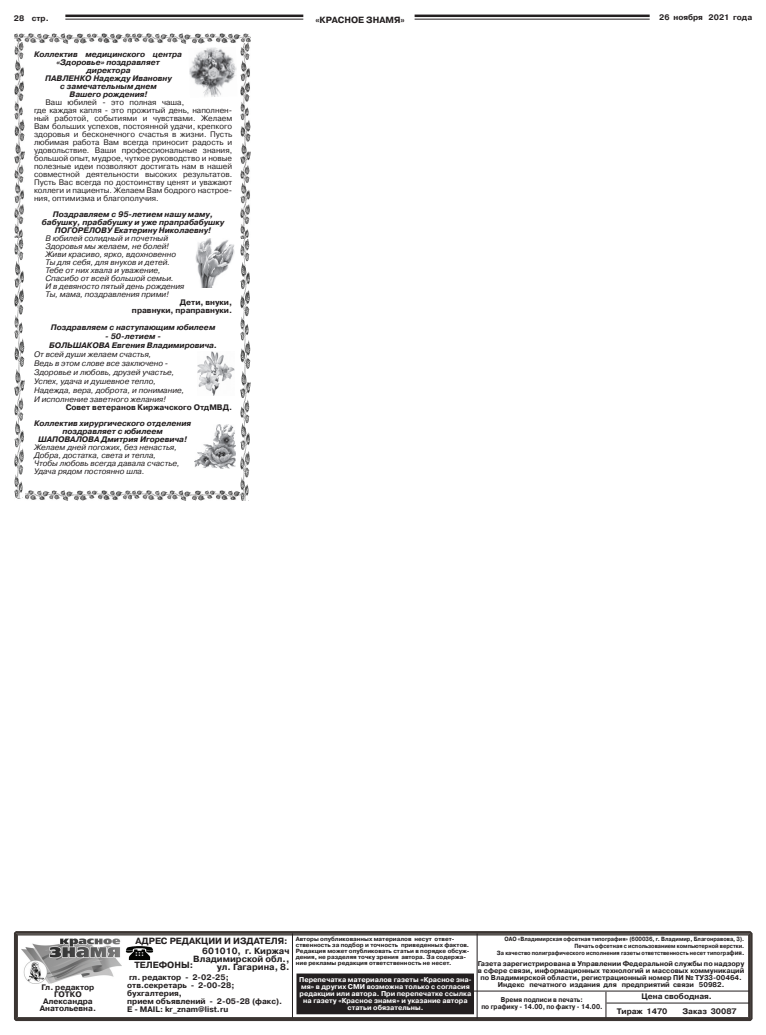
<style>
.page{position:relative;width:766px;height:1035px;background:#fff}
.page>*{position:absolute;margin:0;border:0;box-sizing:border-box;transform-origin:0 0}
.t1{font:700 9px/9.9px "Pragmatica C";color:#231f20;text-align:right}
.t2{font:8px/8px "Pragmatica C";color:#231f20}
.t3{font:italic 8px/8px "Pragmatica C";color:#231f20}
.t4{font:italic 700 8px/8px "Pragmatica C";color:#231f20;text-align:center}
.t5{font:700 8px/8px "Pragmatica C";color:#231f20}
.t6{font:700 7px/7px "Pragmatica C";color:#231f20;text-align:center}
.t7{font:700 7px/7px "Pragmatica C";color:#fff;text-align:center}
.t8{font:700 7px/7px "Pragmatica C";color:#231f20;text-align:center;scale:.9 1}
.t9{font:700 6px/6px "Pragmatica C";color:#231f20}
.t10{font:700 6px/7px "Pragmatica C";color:#231f20;text-align:right;scale:.9 1}
.s1{font-size:6.6px}
</style>
<div class="page">
<hr style="left:65px;top:15px;width:238px;height:2px;background:#231f20">
<hr style="left:65px;top:19px;width:238px;height:1px;background:#231f20">
<hr style="left:414px;top:15px;width:235px;height:2px;background:#231f20">
<hr style="left:414px;top:19px;width:235px;height:1px;background:#231f20">
<svg style="left:14px;top:931px;width:738px;height:90px;background:#423d3a"></svg>
<svg style="left:17px;top:934px;width:731px;height:83px"></svg>
<div style="left:297px;top:974px;width:176px;height:39px;background:#231f20"></div>
<div style="left:296px;top:973px;width:178px;height:41px;border:1px solid #231f20"></div>
<img style="left:124px;top:942px;width:31px;height:20px">
<hr style="left:476px;top:933px;width:1px;height:85px;background:#231f20">
<hr style="left:472px;top:990px;width:277px;height:1px;background:#231f20">
<svg style="left:605px;top:991px;width:1px;height:26px"></svg>
<hr style="left:606px;top:1002px;width:143px;height:1px;background:#231f20">
<hr style="left:292px;top:933px;width:1px;height:84px;background:#231f20">
<img style="left:22px;top:938px;width:100px;height:45px">
<img style="left:194px;top:424px;width:41px;height:44px">
<img style="left:189px;top:47px;width:48px;height:50px">
<img style="left:196px;top:238px;width:39px;height:49px">
<img style="left:14px;top:33px;width:236px;height:10px">
<img style="left:15px;top:490px;width:225px;height:10px">
<img style="left:197px;top:352px;width:37px;height:43px">
<img style="left:14px;top:42px;width:10px;height:197px">
<img style="left:240px;top:43px;width:10px;height:457px">
<img style="left:14px;top:239px;width:10px;height:258px">
<p class="t5" style="left:14px;top:14px;width:36px">28 стр.</p>
<p class="t1" style="left:315px;top:15px;width:91px">«КРАСНОЕ ЗНАМЯ»</p>
<p class="t5" style="left:659px;top:14px;width:94px">26 ноября 2021 года</p>
<p class="t4" style="left:34px;top:51px;width:150px">Коллектив медицинского центра «Здоровье» поздравляет директора<br>ПАВЛЕНКО Надежду Ивановну<br>с замечательным днем<br>Вашего рождения!</p>
<p class="t2" style="left:34px;top:99px;width:200px;text-indent:11px">Ваш юбилей - это полная чаша,<br>где каждая капля - это прожитый день, наполнен&shy;ный работой, событиями и чувствами. Желаем Вам больших успехов, постоянной удачи, крепкого здоровья и бесконечного счастья в жизни. Пусть любимая работа Вам всегда приносит радость и удовольствие. Ваши профессиональные знания, большой опыт, мудрое, чуткое руководство и новые полезные идеи позволяют достигать нам в нашей совместной деятельности высоких результатов.<br>Пусть Вас всегда по достоинству ценят и уважают коллеги и пациенты. Желаем Вам бодрого настрое&shy;ния, оптимизма и благополучия.</p>
<p class="t4" style="left:42px;top:211px;width:184px">Поздравляем с 95-летием нашу маму, бабушку, прабабушку и уже прапрабабушку<br>ПОГОРЕЛОВУ Екатерину Николаевну!</p>
<p class="t3" style="left:45px;top:234px;width:140px">В юбилей солидный и почетный<br>Здоровья мы желаем, не болей!<br>Живи красиво, ярко, вдохновенно<br>Ты для себя, для внуков и детей.<br>Тебе от них хвала и уважение,<br>Спасибо от всей большой семьи.<br>И в девяносто пятый день рождения<br>Ты, мама, поздравления прими!</p>
<p class="t5" style="left:132px;top:299px;width:102px;text-align:right">Дети, внуки,<br>правнуки, праправнуки.</p>
<p class="t4" style="left:51px;top:324px;width:166px">Поздравляем с наступающим юбилеем</p>
<p class="t4" style="left:49px;top:332px;width:169px;line-height:9px">- 50-летием -<br>БОЛЬШАКОВА Евгения Владимировича.</p>
<p class="t3" style="left:34px;top:350px;width:152px;line-height:9px">От всей души желаем счастья,<br>Ведь в этом слове все заключено -<br>Здоровье и любовь, друзей участье,<br>Успех, удача и душевное тепло,<br>Надежда, вера, доброта, и понимание,<br>И исполнение заветного желания!</p>
<p class="t5" style="left:66px;top:404px;width:168px">Совет ветеранов Киржачского ОтдМВД.</p>
<p class="t4" style="left:34px;top:420px;width:158px">Коллектив хирургического отделения поздравляет с юбилеем<br>ШАПОВАЛОВА Дмитрия Игоревича!</p>
<p class="t3" style="left:34px;top:443px;width:147px">Желаем дней погожих, без ненастья,<br>Добра, достатка, света и тепла,<br>Чтобы любовь всегда давала счастье,<br>Удача рядом постоянно шла.</p>
<p class="t5" style="left:40px;top:984px;width:58px;line-height:7px;text-align:center">Гл. редактор<br>ГОТКО<br>Александра<br>Анатольевна.</p>
<p class="t9" style="left:296px;top:936px;width:175px">Авторы опубликованных материалов несут ответ&shy;ственность за подбор и точность приведенных фактов.<br>Редакция может опубликовать статьи в порядке обсуж&shy;дения, не разделяя точку зрения автора. За содержа&shy;ние рекламы редакция ответственность не несет.</p>
<p class="t7" style="left:299px;top:976px;width:174px">Перепечатка материалов газеты «Красное зна&shy;мя» в других СМИ возможна только с согласия редакции или автора. При перепечатке ссылка на газету «Красное знамя» и указание автора статьи обязательны.</p>
<p class="t10" style="left:496px;top:935px;width:276px">ОАО «Владимирская офсетная типография» (600036, г. Владимир, Благонравова, 3).<br>Печать офсетная с использованием компьютерной верстки.<br>За качество полиграфического исполнения газеты ответственность несет типогра<span class="s1">фия.</span></p>
<p class="t6" style="left:478px;top:960px;width:268px">Газета зарегистрирована в Управлении Федеральной службы по надзору в сфере связи, информационных технологий и массовых коммуникаций по Владимирской области, регистрационный номер ПИ № ТУ33-00464.<br>Индекс печатного издания для предприятий связи 50982.</p>
<p class="t8" style="left:481px;top:996px;width:136px">Время подписи в печать:<br>по графику - 14.00, по факту - 14.00.</p>
<p class="t5" style="left:616px;top:989px;width:97px;line-height:14.1px;text-indent:25px">Цена свободная.<br>Тираж 1470</p>
<p class="t1" style="left:135px;top:936px;width:155px">АДРЕС РЕДАКЦИИ И ИЗДАТЕЛЯ:<br>601010, г. Киржач</p>
<p class="t1" style="left:193px;top:954px;width:98px">Владимирской обл.,</p>
<p class="t1" style="left:134px;top:960px;width:60px">ТЕЛЕФОНЫ:</p>
<p class="t1" style="left:217px;top:962px;width:74px">ул. Гагарина, 8.</p>
<p class="t5" style="left:127px;top:973px;width:157px">гл. редактор - 2-02-25; отв.секретарь - 2-00-28; бухгалтерия,<br>прием объявлений - 2-05-28 (факс).<br>E - MAIL: kr_znam@list.ru</p>
<p class="t5" style="left:682px;top:1006px;width:56px">Заказ 30087</p>
</div>
